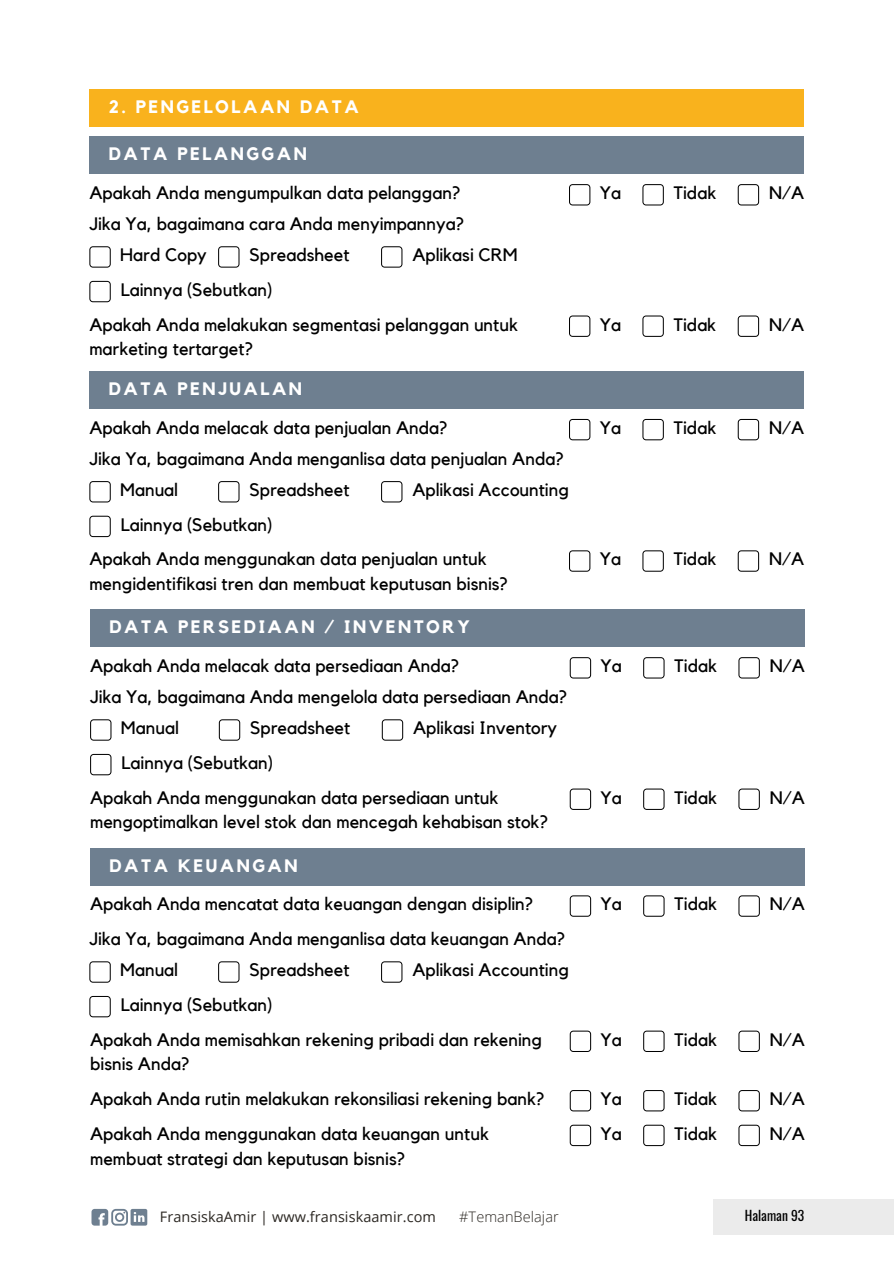
<style>
.page{position:relative;width:894px;height:1264px;background:#fff}
.page>*{position:absolute;margin:0;border:0;box-sizing:border-box;transform-origin:0 0}
.t1{font:18px/24.8px "Kollektif";color:#000}
.t2{font:700 18px "Kollektif";letter-spacing:.14em;color:#fff}
.t3{font:300 14.55px "Open Sans";letter-spacing:.005em;color:#2b2722}
.t4{font:14.4px "Open Sans";letter-spacing:.005em;color:#2b2722}
.t5{font:13.5px "Oswald";color:#000}
</style>
<div class="page">
<div style="left:89px;top:137px;width:715px;height:37px;background:#6e7f90"></div>
<div style="left:89px;top:89px;width:715px;height:38px;background:#f9b21d"></div>
<svg style="left:569px;top:184px;width:21px;height:21px"></svg>
<svg style="left:642px;top:184px;width:21px;height:21px"></svg>
<svg style="left:89px;top:246px;width:22px;height:22px"></svg>
<svg style="left:218px;top:246px;width:21px;height:22px"></svg>
<svg style="left:569px;top:315px;width:21px;height:22px"></svg>
<svg style="left:642px;top:315px;width:21px;height:22px"></svg>
<svg style="left:737px;top:184px;width:21px;height:21px"></svg>
<svg style="left:381px;top:246px;width:21px;height:22px"></svg>
<svg style="left:737px;top:315px;width:21px;height:22px"></svg>
<svg style="left:89px;top:281px;width:22px;height:21px"></svg>
<div style="left:89px;top:371px;width:715px;height:38px;background:#6e7f90"></div>
<svg style="left:569px;top:419px;width:21px;height:21px"></svg>
<svg style="left:642px;top:419px;width:21px;height:21px"></svg>
<svg style="left:89px;top:481px;width:22px;height:21px"></svg>
<svg style="left:218px;top:481px;width:21px;height:21px"></svg>
<svg style="left:569px;top:550px;width:21px;height:21px"></svg>
<svg style="left:642px;top:550px;width:21px;height:21px"></svg>
<svg style="left:737px;top:419px;width:22px;height:21px"></svg>
<svg style="left:381px;top:481px;width:21px;height:21px"></svg>
<svg style="left:737px;top:550px;width:21px;height:21px"></svg>
<svg style="left:89px;top:515px;width:22px;height:22px"></svg>
<div style="left:90px;top:609px;width:714px;height:38px;background:#6e7f90"></div>
<svg style="left:569px;top:657px;width:22px;height:21px"></svg>
<svg style="left:643px;top:657px;width:21px;height:21px"></svg>
<svg style="left:90px;top:719px;width:21px;height:21px"></svg>
<svg style="left:219px;top:719px;width:21px;height:21px"></svg>
<svg style="left:569px;top:788px;width:22px;height:22px"></svg>
<svg style="left:643px;top:788px;width:21px;height:22px"></svg>
<svg style="left:738px;top:657px;width:21px;height:21px"></svg>
<svg style="left:381px;top:719px;width:22px;height:21px"></svg>
<svg style="left:738px;top:788px;width:21px;height:22px"></svg>
<svg style="left:90px;top:754px;width:21px;height:21px"></svg>
<div style="left:90px;top:848px;width:714px;height:37px;background:#6e7f90"></div>
<svg style="left:569px;top:895px;width:22px;height:21px"></svg>
<svg style="left:643px;top:895px;width:21px;height:21px"></svg>
<svg style="left:89px;top:961px;width:22px;height:21px"></svg>
<svg style="left:218px;top:961px;width:21px;height:21px"></svg>
<svg style="left:569px;top:1124px;width:22px;height:22px"></svg>
<svg style="left:643px;top:1124px;width:21px;height:22px"></svg>
<svg style="left:738px;top:895px;width:21px;height:21px"></svg>
<svg style="left:381px;top:961px;width:21px;height:21px"></svg>
<svg style="left:738px;top:1124px;width:21px;height:22px"></svg>
<svg style="left:89px;top:995px;width:22px;height:22px"></svg>
<svg style="left:569px;top:1030px;width:22px;height:21px"></svg>
<svg style="left:643px;top:1030px;width:21px;height:21px"></svg>
<svg style="left:738px;top:1030px;width:21px;height:21px"></svg>
<svg style="left:569px;top:1090px;width:22px;height:21px"></svg>
<svg style="left:643px;top:1090px;width:21px;height:21px"></svg>
<svg style="left:738px;top:1090px;width:21px;height:21px"></svg>
<div style="left:712px;top:1199px;width:181px;height:35px;background:#ebebeb"></div>
<svg style="left:91px;top:1208px;width:56px;height:17px"></svg>
<h1 class="t2" style="left:109px;top:98px;width:251px">2. PENGELOLAAN DATA</h1>
<h1 class="t2" style="left:109px;top:146px;width:199px">DATA PELANGGAN</h1>
<h3 class="t1" style="left:89px;top:181px;width:372px">Apakah Anda mengumpulkan data pelanggan?</h3>
<p class="t1" style="left:599px;top:181px;width:23px">Ya</p>
<h3 class="t1" style="left:673px;top:181px;width:44px">Tidak</h3>
<p class="t1" style="left:89px;top:212px;width:376px">Jika Ya, bagaimana cara Anda menyimpannya?</p>
<h3 class="t1" style="left:120px;top:243px;width:88px">Hard Copy</h3>
<p class="t1" style="left:249px;top:243px;width:102px">Spreadsheet</p>
<p class="t1" style="left:412px;top:243px;width:107px">Aplikasi CRM</p>
<p class="t1" style="left:121px;top:278px;width:153px">Lainnya (Sebutkan)</p>
<h2 class="t1" style="left:89px;top:312px;width:430px">Apakah Anda melakukan segmentasi pelanggan untuk marketing tertarget?</h2>
<h3 class="t1" style="left:599px;top:312px;width:23px">Ya</h3>
<p class="t1" style="left:673px;top:312px;width:44px">Tidak</p>
<h3 class="t2" style="left:109px;top:380px;width:195px">DATA PENJUALAN</h3>
<p class="t1" style="left:89px;top:416px;width:359px">Apakah Anda melacak data penjualan Anda?</p>
<h3 class="t1" style="left:599px;top:416px;width:23px">Ya</h3>
<h3 class="t1" style="left:673px;top:416px;width:44px">Tidak</h3>
<p class="t1" style="left:89px;top:447px;width:476px">Jika Ya, bagaimana Anda menganlisa data penjualan Anda?</p>
<h3 class="t1" style="left:120px;top:478px;width:59px">Manual</h3>
<p class="t1" style="left:249px;top:478px;width:102px">Spreadsheet</p>
<h3 class="t1" style="left:412px;top:478px;width:158px">Aplikasi Accounting</h3>
<h3 class="t1" style="left:121px;top:513px;width:153px">Lainnya (Sebutkan)</h3>
<h3 class="t1" style="left:89px;top:547px;width:420px">Apakah Anda menggunakan data penjualan untuk mengidentifikasi tren dan membuat keputusan bisnis?</h3>
<p class="t1" style="left:599px;top:547px;width:23px">Ya</p>
<h2 class="t1" style="left:673px;top:547px;width:44px">Tidak</h2>
<p class="t2" style="left:109px;top:619px;width:362px">DATA PERSEDIAAN / INVENTORY</p>
<h3 class="t1" style="left:90px;top:654px;width:370px">Apakah Anda melacak data persediaan Anda?</h3>
<p class="t1" style="left:600px;top:654px;width:23px">Ya</p>
<h2 class="t1" style="left:674px;top:654px;width:44px">Tidak</h2>
<h3 class="t1" style="left:90px;top:685px;width:478px">Jika Ya, bagaimana Anda mengelola data persediaan Anda?</h3>
<p class="t1" style="left:121px;top:716px;width:59px">Manual</p>
<h3 class="t1" style="left:250px;top:716px;width:102px">Spreadsheet</h3>
<p class="t1" style="left:413px;top:716px;width:145px">Aplikasi Inventory</p>
<h3 class="t1" style="left:121px;top:751px;width:153px">Lainnya (Sebutkan)</h3>
<p class="t1" style="left:90px;top:785px;width:459px">Apakah Anda menggunakan data persediaan untuk mengoptimalkan level stok dan mencegah kehabisan stok?</p>
<h3 class="t1" style="left:600px;top:785px;width:23px">Ya</h3>
<p class="t1" style="left:674px;top:785px;width:44px">Tidak</p>
<p class="t2" style="left:109px;top:857px;width:189px">DATA KEUANGAN</p>
<h3 class="t1" style="left:90px;top:892px;width:444px">Apakah Anda mencatat data keuangan dengan disiplin?</h3>
<p class="t1" style="left:600px;top:892px;width:23px">Ya</p>
<h3 class="t1" style="left:674px;top:892px;width:44px">Tidak</h3>
<p class="t1" style="left:89px;top:927px;width:477px">Jika Ya, bagaimana Anda menganlisa data keuangan Anda?</p>
<h2 class="t1" style="left:120px;top:958px;width:59px">Manual</h2>
<h1 class="t1" style="left:249px;top:958px;width:102px">Spreadsheet</h1>
<h3 class="t1" style="left:412px;top:958px;width:158px">Aplikasi Accounting</h3>
<h3 class="t1" style="left:768px;top:181px;width:37px">N/A</h3>
<h3 class="t1" style="left:768px;top:312px;width:37px">N/A</h3>
<h1 class="t1" style="left:768px;top:416px;width:37px">N/A</h1>
<p class="t1" style="left:768px;top:547px;width:37px">N/A</p>
<h3 class="t1" style="left:769px;top:654px;width:37px">N/A</h3>
<h3 class="t1" style="left:769px;top:785px;width:37px">N/A</h3>
<p class="t1" style="left:769px;top:892px;width:37px">N/A</p>
<h2 class="t1" style="left:121px;top:993px;width:153px">Lainnya (Sebutkan)</h2>
<h3 class="t1" style="left:90px;top:1027px;width:453px">Apakah Anda memisahkan rekening pribadi dan rekening bisnis Anda?</h3>
<p class="t1" style="left:600px;top:1027px;width:23px">Ya</p>
<h3 class="t1" style="left:674px;top:1027px;width:44px">Tidak</h3>
<p class="t1" style="left:769px;top:1027px;width:37px">N/A</p>
<h3 class="t1" style="left:90px;top:1087px;width:456px">Apakah Anda rutin melakukan rekonsiliasi rekening bank?</h3>
<p class="t1" style="left:600px;top:1087px;width:23px">Ya</p>
<h3 class="t1" style="left:674px;top:1087px;width:44px">Tidak</h3>
<p class="t1" style="left:769px;top:1087px;width:37px">N/A</p>
<h3 class="t1" style="left:90px;top:1121px;width:400px">Apakah Anda menggunakan data keuangan untuk membuat strategi dan keputusan bisnis?</h3>
<p class="t1" style="left:600px;top:1121px;width:23px">Ya</p>
<h3 class="t1" style="left:674px;top:1121px;width:44px">Tidak</h3>
<p class="t1" style="left:769px;top:1121px;width:37px">N/A</p>
<h3 class="t4" style="left:160px;top:1206px;width:277px">FransiskaAmir | www.fransiskaamir.com</h3>
<p class="t3" style="left:459px;top:1206px;width:101px">#TemanBelajar</p>
<h3 class="t5" style="left:744px;top:1205px;width:61px">Halaman 93</h3>
</div>
